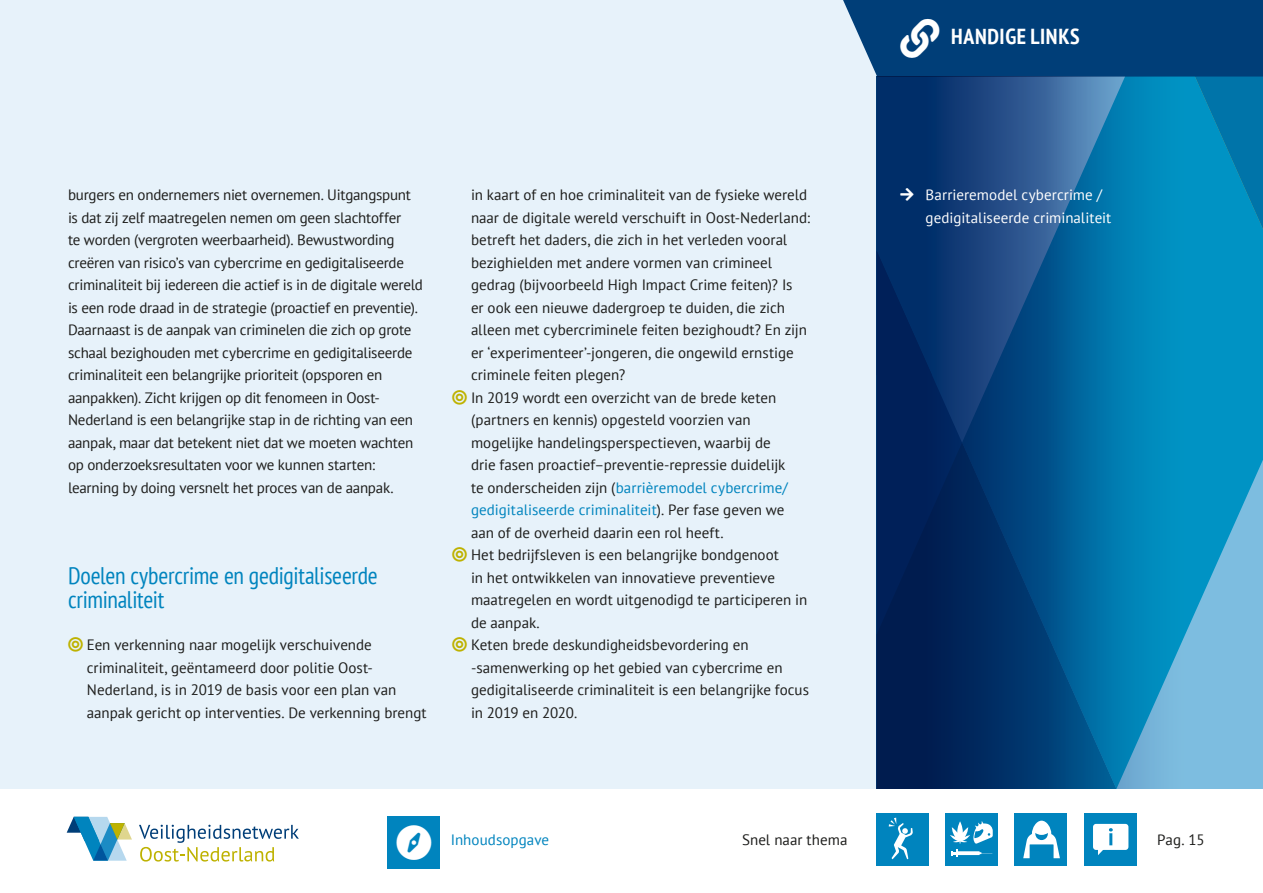
<style>
.page{position:relative;width:1263px;height:893px;background:#e7f2fa}
.page>*{position:absolute;margin:0;border:0;box-sizing:border-box;transform-origin:0 0}
.t1{font:condensed 24px/24px "PT Sans";letter-spacing:-.01em;color:#0084be}
.t2{font:700 condensed 21.75px "PT Sans";letter-spacing:.03em;color:#fff}
.t3{font:15px/22.5px "PT Sans";letter-spacing:-.005em;color:#1d1d1b}
.t4{font:15px/22.5px "PT Sans";letter-spacing:.005em;color:#fff}
.t5{font:15px "PT Sans";letter-spacing:.005em;color:#0084be}
.s1{color:#0084be}
</style>
<div class="page">
<svg style="left:877px;top:375px;width:386px;height:414px;background:#126194"></svg>
<div style="left:0;top:789px;width:1263px;height:104px;background:#fff"></div>
<div style="left:1084px;top:813px;width:52px;height:52px;background:#0084be"></div>
<div style="left:1015px;top:813px;width:52px;height:52px;background:#0084be"></div>
<div style="left:945px;top:813px;width:52px;height:52px;background:#0084be"></div>
<div style="left:876px;top:813px;width:52px;height:52px;background:#0084be"></div>
<svg style="left:889px;top:818px;width:24px;height:41px"></svg>
<div style="left:387px;top:817px;width:53px;height:52px;background:#0084be"></div>
<svg style="left:950px;top:821px;width:43px;height:36px"></svg>
<svg style="left:1093px;top:824px;width:35px;height:31px"></svg>
<svg style="left:1023px;top:821px;width:37px;height:37px"></svg>
<svg style="left:67px;top:817px;width:65px;height:44px"></svg>
<svg style="left:139px;top:825px;width:160px;height:36px"></svg>
<svg style="left:843px;top:0;width:420px;height:375px;background:#19669a"></svg>
<h2 class="t2" style="left:951px;top:22px;width:130px">HANDIGE LINKS</h2>
<p class="t3" style="left:68px;top:183px;width:356px">burgers en ondernemers niet overnemen. Uitgangspunt is dat zij zelf maatregelen nemen om geen slachtoffer<br>te worden (vergroten weerbaarheid). Bewustwording creëren van risico’s van cybercrime en gedigitaliseerde criminaliteit bij iedereen die actief is in de digitale wereld is een rode draad in de strategie (proactief en preventie).<br>Daarnaast is de aanpak van criminelen die zich op grote schaal bezighouden met cybercrime en gedigitaliseerde criminaliteit een belangrijke prioriteit (opsporen en aanpakken). Zicht krijgen op dit fenomeen in Oost-Nederland is een belangrijke stap in de richting van een aanpak, maar dat betekent niet dat we moeten wachten op onderzoeksresultaten voor we kunnen starten: learning by doing versnelt het proces van de aanpak.</p>
<h1 class="t1" style="left:68px;top:563px;width:311px">Doelen cybercrime en gedigitaliseerde criminaliteit</h1>
<p class="t3" style="left:87px;top:633px;width:341px">Een verkenning naar mogelijk verschuivende criminaliteit, geëntameerd door politie Oost-Nederland, is in 2019 de basis voor een plan van aanpak gericht op interventies. De verkenning brengt</p>
<p class="t3" style="left:471px;top:183px;width:341px">in kaart of en hoe criminaliteit van de fysieke wereld naar de digitale wereld verschuift in Oost-Nederland: betreft het daders, die zich in het verleden vooral bezighielden met andere vormen van crimineel gedrag (bijvoorbeeld High Impact Crime feiten)? Is<br>er ook een nieuwe dadergroep te duiden, die zich alleen met cybercriminele feiten bezighoudt? En zijn er ‘experimenteer’-jongeren, die ongewild ernstige criminele feiten plegen?<br>In 2019 wordt een overzicht van de brede keten (partners en kennis) opgesteld voorzien van mogelijke handelingsperspectieven, waarbij de<br>drie fasen proactief–preventie-repressie duidelijk<br>te onderscheiden zijn (<span class="s1">barrièremodel cybercrime/ gedigitaliseerde criminaliteit</span>). Per fase geven we aan of de overheid daarin een rol heeft.<br>Het bedrijfsleven is een belangrijke bondgenoot<br>in het ontwikkelen van innovatieve preventieve maatregelen en wordt uitgenodigd te participeren in de aanpak.<br>Keten brede deskundigheidsbevordering en -samenwerking op het gebied van cybercrime en gedigitaliseerde criminaliteit is een belangrijke focus in 2019 en 2020.</p>
<p class="t4" style="left:925px;top:183px;width:187px">Barrieremodel cybercrime / gedigitaliseerde criminaliteit</p>
<p class="t5" style="left:451px;top:830px;width:100px">Inhoudsopgave</p>
<p class="t3" style="left:742px;top:828px;width:107px">Snel naar thema</p>
<p class="t3" style="left:1157px;top:828px;width:49px">Pag. 15</p>
</div>
